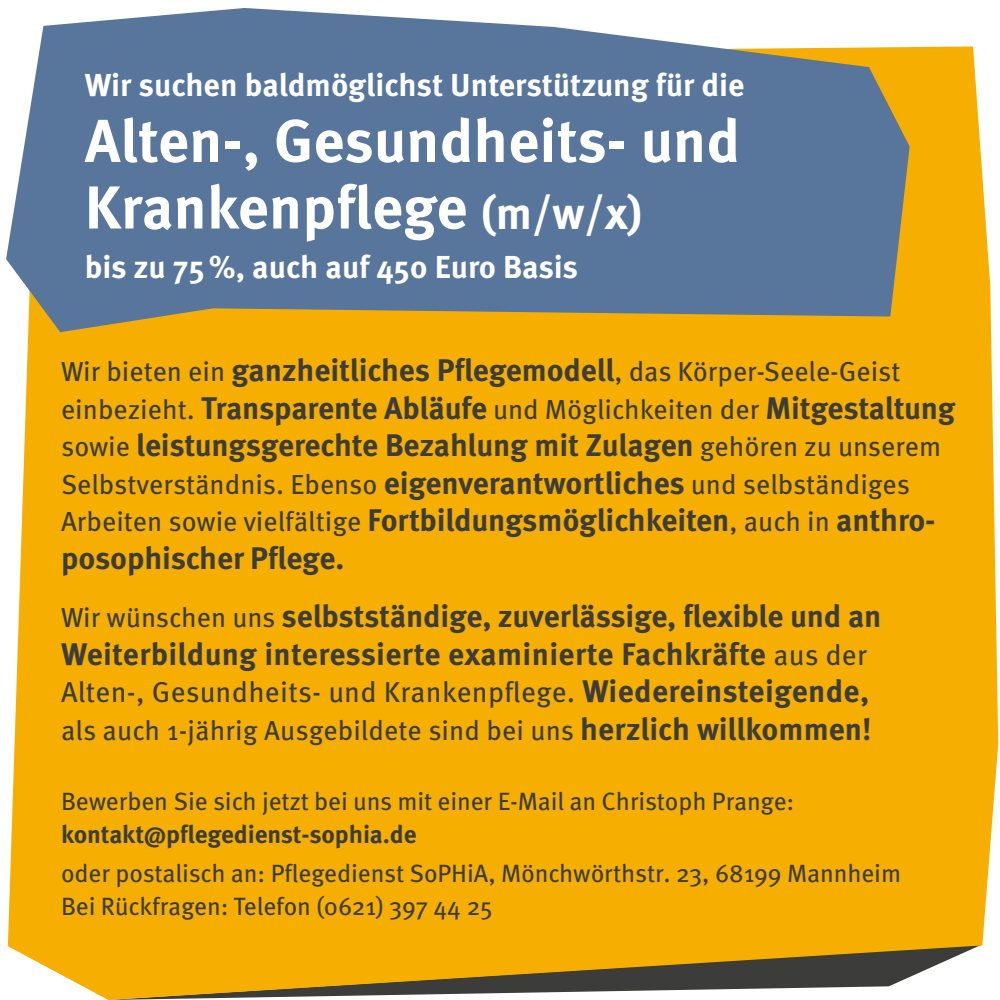
<style>
.page{position:relative;width:1000px;height:1000px;background:#fff}
.page>*{position:absolute;margin:0;border:0;box-sizing:border-box;transform-origin:0 0}
.t1{font:700 60.5px/66.5px "Meta Pro";color:#fff}
.t2{font:700 31.75px "Meta Pro";letter-spacing:-.005em;color:#fff}
.t3{font:700 31.25px/37.5px "Meta Pro";letter-spacing:-.005em;color:#3c3c3b}
.t4{font:28.75px "Meta Pro";letter-spacing:.01em;color:#3c3c3b}
.t5{font:27.5px "Meta Pro";color:#3c3c3b}
.t6{font:25px/32.5px "Meta Pro";letter-spacing:-.005em;color:#3c3c3b}
.t7{font:700 25px "Meta Pro";letter-spacing:-.005em;color:#3c3c3b}
.s1{font-size:45.38px}
.s2{font-weight:700;font-size:31.25px}
.s3{font-weight:400;font-size:27.5px}
.s4{font-weight:400;font-size:28.75px}
</style>
<div class="page">
<div style="left:8px;top:46px;width:990px;height:954px;background:#f6af00"></div>
<svg style="left:6px;top:8px;width:904px;height:324px;background:#718598"></svg>
<p class="t2" style="left:85px;top:65px;width:661px">Wir suchen baldmöglichst Unterstützung für die</p>
<h1 class="t1" style="left:85px;top:110px;width:657px">Alten-, Gesundheits- und<br>Krankenpflege <span class="s1">(m/w/x)</span></h1>
<p class="t2" style="left:85px;top:247px;width:495px">bis zu 75%, auch auf 450 Euro Basis</p>
<p class="t5" style="left:61px;top:354px;width:841px">Wir bieten ein <span class="s2">ganzheitliches Pflegemodell</span>, das Körper-Seele-Geist</p>
<p class="t3" style="left:61px;top:390px;width:896px"><span class="s3">einbezieht.</span> Transparente Abläufe <span class="s3">und Möglichkeiten der</span> Mitgestaltung <span class="s3">sowie</span> leistungsgerechte Bezahlung mit Zulagen <span class="s3">gehören zu unserem</span></p>
<p class="t5" style="left:61px;top:467px;width:850px">Selbstverständnis. Ebenso <span class="s2">eigenverantwortliches</span> und selbständiges</p>
<p class="t3" style="left:61px;top:503px;width:876px"><span class="s3">Arbeiten sowie vielfältige</span> Fortbildungsmöglichkeiten<span class="s3">, auch in</span> anthro&shy;posophischer Pflege.</p>
<p class="t3" style="left:61px;top:598px;width:822px"><span class="s3">Wir wünschen uns</span> selbstständige, zuverlässige, flexible und an<br>Weiterbildung interessierte examinierte Fachkräfte <span class="s4">aus der</span></p>
<p class="t4" style="left:61px;top:674px;width:810px">Alten-, Gesundheits- und Krankenpflege. <span class="s2">Wiedereinsteigende,</span></p>
<p class="t5" style="left:61px;top:713px;width:812px">als auch 1-jährig Ausgebildete sind bei uns <span class="s2">herzlich willkommen!</span></p>
<p class="t6" style="left:61px;top:786px;width:735px">Bewerben Sie sich jetzt bei uns mit einer E-Mail an Christoph Prange:</p>
<p class="t7" style="left:61px;top:818px;width:357px">kontakt@pflegedienst-sophia.de</p>
<p class="t6" style="left:61px;top:858px;width:842px">oder postalisch an: Pflegedienst SoPHiA, Mönchwörthstr. 23, 68199 Mannheim<br>Bei Rückfragen: Telefon (0621) 397 44 25</p>
</div>
